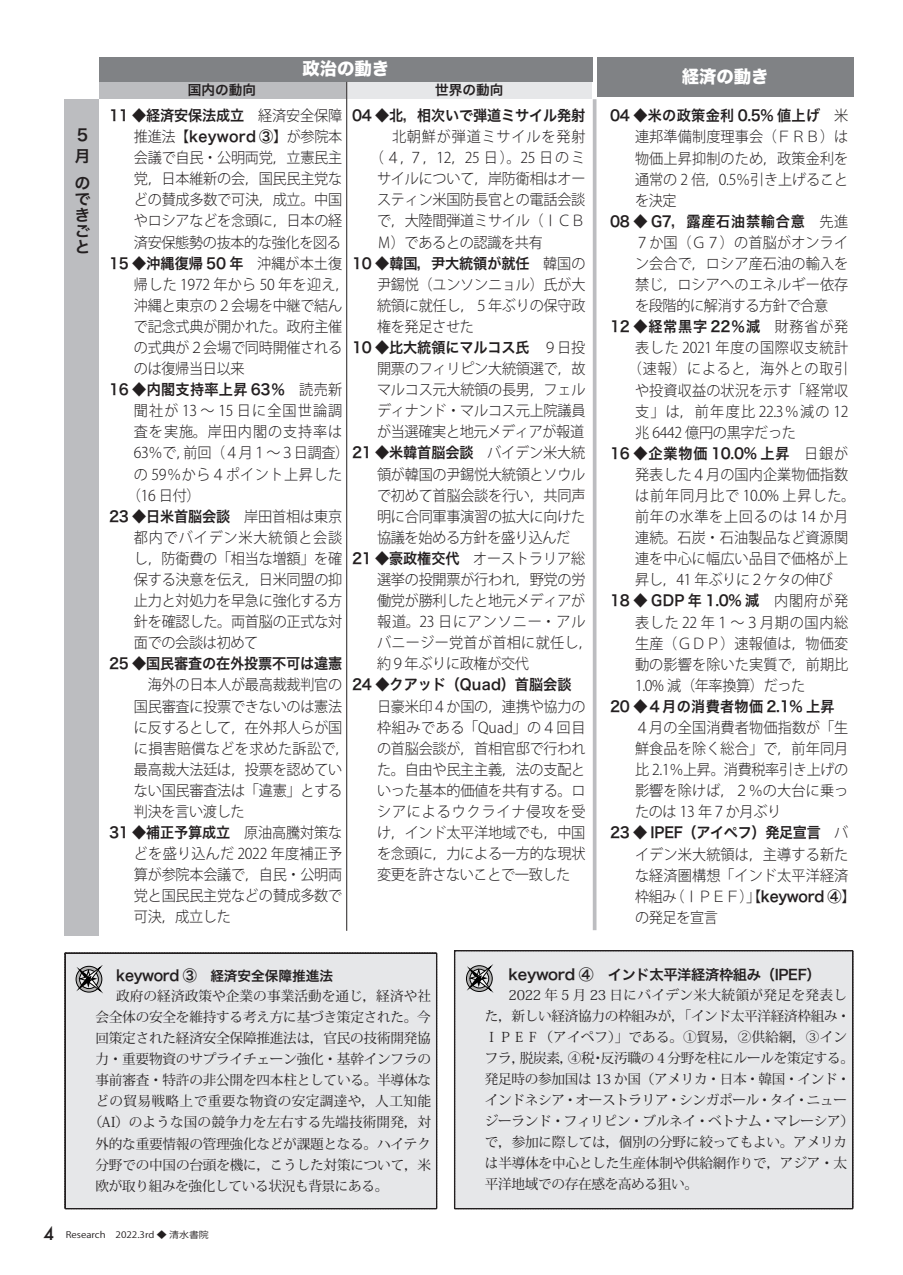
<style>
.page{position:relative;width:903px;height:1275px;background:#fff}
.page>*{position:absolute;margin:0;border:0;box-sizing:border-box;transform-origin:0 0}
.t1{font:17.32px "Hira Kaku Std W8";color:#fff}
.t2{font:16.1px/16.1px "Hira Kaku Pro W6";color:#231f20}
.t3{font:300 14.88px/21.2px "Koz Go Pro";letter-spacing:-.02em;color:#231f20;text-align:justify;scale:.95 1}
.t4{font:14.88px "Hira Kaku Pro N W6";letter-spacing:-.01em;color:#231f20;scale:.95 1}
.t5{font:300 14.88px/21.2px "Koz Go Pro";letter-spacing:.005em;color:#231f20;scale:.95 1}
.t6{font:300 14.88px/21.2px "Koz Go Pro";letter-spacing:.01em;color:#231f20;scale:.95 1}
.t7{font:14.88px "Hira Kaku Pro N W6";letter-spacing:.025em;color:#231f20;scale:.95 1}
.t8{font:14.88px "Hira Kaku Pro N W6";letter-spacing:.06em;color:#231f20;scale:.95 1}
.t9{font:14.88px "Hira Kaku Pro N W6";letter-spacing:.02em;color:#231f20;scale:.95 1}
.t10{font:14.88px "Hira Kaku Pro N W6";letter-spacing:.055em;color:#231f20;scale:.95 1}
.t11{font:300 14.88px "Koz Go Pro";letter-spacing:.085em;color:#231f20;scale:.95 1}
.t12{font:300 14.88px "Koz Go Pro";letter-spacing:.05em;color:#231f20;scale:.95 1}
.t13{font:300 14.88px "Koz Go Pro";letter-spacing:.075em;color:#231f20;scale:.95 1}
.t14{font:300 14.88px "Koz Go Pro";letter-spacing:.035em;color:#231f20;scale:.95 1}
.t15{font:300 14.88px "Koz Go Pro";letter-spacing:.045em;color:#231f20;scale:.95 1}
.t16{font:300 14.88px "Koz Go Pro";letter-spacing:.065em;color:#231f20;scale:.95 1}
.t17{font:300 14.88px "Koz Go Pro";letter-spacing:.055em;color:#231f20;scale:.95 1}
.t18{font:14.17px "Hira Kaku Pro W6";letter-spacing:-.025em;color:#231f20}
.t19{font:13.65px/21px "Koz Min Pro";letter-spacing:-.015em;color:#231f20}
.t20{font:13.65px "Koz Min Pro";letter-spacing:.01em;color:#231f20}
.t21{font:13.65px "Koz Min Pro";letter-spacing:.03em;color:#231f20}
.t22{font:13.65px "Koz Min Pro";letter-spacing:.005em;color:#231f20}
.t23{font:13.65px "Hira Kaku Pro W6";color:#231f20}
.t24{font:8.92px "Koz Go Pro";color:#231f20;scale:1.11 1}
.s1{font-family:"Koz Go Pro";font-weight:300}
.s2{font-family:"Hira Kaku Pro N W6";font-weight:400}
.s3{font-family:"Hira Kaku Pro W6";font-size:13.65px}
.s4{font-family:"Futura";font-weight:500;font-size:17.32px}
.s5{font-family:"Hira Kaku Pro N W6";font-size:14.88px}
</style>
<div class="page">
<div style="left:99px;top:82px;width:247px;height:17px;background:#bcbdc0"></div>
<div style="left:347px;top:82px;width:245px;height:17px;background:#e6e7e9"></div>
<div style="left:99px;top:57px;width:493px;height:25px;background:#808285"></div>
<div style="left:597px;top:57px;width:256px;height:40px;background:#808285"></div>
<hr style="left:593px;top:99px;width:3px;height:831px;background:#bcbdc0">
<hr style="left:346px;top:82px;width:1px;height:849px;background:#231f20">
<div style="left:64px;top:99px;width:35px;height:837px;background:#bcbdc0"></div>
<div style="left:64px;top:952px;width:373px;height:257px;background:#e6e7e9"></div>
<svg style="left:75px;top:966px;width:28px;height:28px"></svg>
<div style="left:454px;top:950px;width:399px;height:259px;background:#e6e7e9"></div>
<svg style="left:466px;top:964px;width:28px;height:29px"></svg>
<p class="t2" style="left:75px;top:123px;width:15px;line-height:21.2px">5月</p>
<p class="t2" style="left:75px;top:174px;width:17px;text-align:justify">のできごと</p>
<p class="t1" style="left:302px;top:59px;width:88px">政治の動き</p>
<p class="t1" style="left:682px;top:67px;width:88px">経済の動き</p>
<p class="t4" style="left:109px;top:102px;width:247px">11 ◆経済安保法成立　<span class="s1">経済安全保障</span></p>
<p class="t3" style="left:134px;top:126px;width:221px">推進法【<span class="s2">keyword ③</span>】が参院本会議で自民・公明両党，立憲民主党，日本維新の会，国民民主党などの賛成多数で可決，成立。中国やロシアなどを念頭に，日本の経済安保態勢の抜本的な強化を図る</p>
<p class="t4" style="left:109px;top:250px;width:247px">15 ◆沖縄復帰 50 年　<span class="s1">沖縄が本土復</span></p>
<p class="t3" style="left:134px;top:274px;width:228px;text-align:left">帰した 1972 年から 50 年を迎え，沖縄と東京の２会場を中継で結んで記念式典が開かれた。政府主催の式典が２会場で同時開催されるのは復帰当日以来</p>
<p class="t9" style="left:109px;top:376px;width:247px">16 ◆内閣支持率上昇 63％　<span class="s1">読売新</span></p>
<p class="t13" style="left:134px;top:401px;width:221px">聞社が 13 ～ 15 日に全国世論調</p>
<p class="t16" style="left:134px;top:422px;width:221px">査を実施。岸田内閣の支持率は</p>
<p class="t3" style="left:134px;top:442px;width:477px">63％で，前回（４月１～３日調査） <span class="s2">21 ◆米韓首脳会談　</span>バイデン米大統</p>
<p class="t14" style="left:134px;top:464px;width:221px">の 59％から４ポイント上昇した</p>
<p class="t3" style="left:127px;top:485px;width:79px">（16 日付）</p>
<p class="t4" style="left:109px;top:503px;width:247px">23 ◆日米首脳会談　<span class="s1">岸田首相は東京</span></p>
<p class="t3" style="left:134px;top:527px;width:221px">都内でバイデン米大統領と会談し，防衛費の「相当な増額」を確保する決意を伝え，日米同盟の抑止力と対処力を早急に強化する方針を確認した。両首脳の正式な対面での会談は初めて</p>
<p class="t4" style="left:109px;top:650px;width:247px">25 ◆国民審査の在外投票不可は違憲</p>
<p class="t3" style="left:134px;top:674px;width:228px;text-align:left;text-indent:14px">海外の日本人が最高裁裁判官の国民審査に投票できないのは憲法に反するとして，在外邦人らが国に損害賠償などを求めた訴訟で，最高裁大法廷は，投票を認めていない国民審査法は「違憲」とする判決を言い渡した</p>
<p class="t4" style="left:109px;top:819px;width:247px">31 ◆補正予算成立　<span class="s1">原油高騰対策な</span></p>
<p class="t3" style="left:134px;top:843px;width:221px">どを盛り込んだ 2022 年度補正予算が参院本会議で，自民・公明両党と国民民主党などの賛成多数で可決，成立した</p>
<p class="t23" style="left:188px;top:78px;width:70px">国内の動向</p>
<p class="t23" style="left:435px;top:78px;width:70px">世界の動向</p>
<p class="t4" style="left:352px;top:102px;width:247px">04 ◆北，相次いで弾道ミサイル発射</p>
<p class="t17" style="left:392px;top:127px;width:205px">北朝鮮が弾道ミサイルを発射</p>
<p class="t3" style="left:370px;top:147px;width:228px">（４，７，12，25 日）。25 日のミ</p>
<p class="t3" style="left:377px;top:168px;width:221px">サイルについて，岸防衛相はオー</p>
<p class="t3" style="left:377px;top:189px;width:221px">スティン米国防長官との電話会談</p>
<p class="t3" style="left:377px;top:211px;width:221px">で，大陸間弾道ミサイル（ＩＣＢ</p>
<p class="t3" style="left:377px;top:232px;width:176px">Ｍ）であるとの認識を共有</p>
<p class="t4" style="left:352px;top:250px;width:247px">10 ◆韓国，尹大統領が就任　<span class="s1">韓国の</span></p>
<p class="t3" style="left:377px;top:274px;width:221px">尹錫悦（ユンソンニョル）氏が大統領に就任し，５年ぶりの保守政権を発足させた</p>
<p class="t4" style="left:352px;top:334px;width:247px">10 ◆比大統領にマルコス氏　<span class="s1">９日投</span></p>
<p class="t3" style="left:377px;top:358px;width:221px">開票のフィリピン大統領選で，故マルコス元大統領の長男，フェルディナンド・マルコス元上院議員が当選確実と地元メディアが報道</p>
<p class="t3" style="left:377px;top:464px;width:221px">領が韓国の尹錫悦大統領とソウルで初めて首脳会談を行い，共同声明に合同軍事演習の拡大に向けた協議を始める方針を盛り込んだ</p>
<p class="t4" style="left:352px;top:545px;width:247px">21 ◆豪政権交代　<span class="s1">オーストラリア総</span></p>
<p class="t3" style="left:377px;top:569px;width:228px;text-align:left">選挙の投開票が行われ，野党の労働党が勝利したと地元メディアが報道。23 日にアンソニー・アルバニージー党首が首相に就任し，約９年ぶりに政権が交代</p>
<p class="t4" style="left:352px;top:671px;width:247px">24 ◆クアッド（Quad）首脳会談　</p>
<p class="t3" style="left:377px;top:696px;width:221px">日豪米印４か国の，連携や協力の枠組みである「Quad」の４回目の首脳会談が，首相官邸で行われた。自由や民主主義，法の支配といった基本的価値を共有する。ロシアによるウクライナ侵攻を受け，インド太平洋地域でも，中国を念頭に，力による一方的な現状変更を許さないことで一致した</p>
<p class="t7" style="left:610px;top:102px;width:252px">04 ◆米の政策金利 0.5% 値上げ　<span class="s1">米</span></p>
<p class="t3" style="left:635px;top:127px;width:226px">連邦準備制度理事会（ＦＲＢ）は物価上昇抑制のため，政策金利を通常の 2 倍，0.5％引き上げることを決定</p>
<p class="t10" style="left:610px;top:208px;width:252px">08 ◆ G7，露産石油禁輸合意　<span class="s1">先進</span></p>
<p class="t3" style="left:635px;top:232px;width:226px">７か国（Ｇ７）の首脳がオンライン会合で，ロシア産石油の輸入を禁じ，ロシアへのエネルギー依存を段階的に解消する方針で合意</p>
<p class="t4" style="left:610px;top:313px;width:252px">12 ◆経常黒字 22％減　<span class="s1">財務省が発</span></p>
<p class="t12" style="left:635px;top:338px;width:226px">表した 2021 年度の国際収支統計</p>
<p class="t15" style="left:628px;top:359px;width:233px">（速報）によると，海外との取引</p>
<p class="t6" style="left:635px;top:380px;width:226px">や投資収益の状況を示す「経常収</p>
<p class="t11" style="left:635px;top:401px;width:226px">支」は，前年度比 22.3％減の 12</p>
<p class="t3" style="left:635px;top:422px;width:171px">兆 6442 億円の黒字だった</p>
<p class="t8" style="left:610px;top:440px;width:252px">16 ◆企業物価 10.0% 上昇　<span class="s1">日銀が</span></p>
<p class="t5" style="left:635px;top:464px;width:233px">発表した４月の国内企業物価指数は前年同月比で 10.0% 上昇した。前年の水準を上回るのは 14 か月連続。石炭・石油製品など資源関連を中心に幅広い品目で価格が上昇し，41 年ぶりに２ケタの伸び</p>
<p class="t4" style="left:610px;top:587px;width:252px">18 ◆ GDP 年 1.0% 減　<span class="s1">内閣府が発</span></p>
<p class="t3" style="left:635px;top:612px;width:226px">表した 22 年１～３月期の国内総生産（ＧＤＰ）速報値は，物価変動の影響を除いた実質で，前期比1.0% 減（年率換算）だった</p>
<p class="t7" style="left:610px;top:693px;width:252px">20 ◆４月の消費者物価 2.1% 上昇　</p>
<p class="t3" style="left:635px;top:717px;width:226px">４月の全国消費者物価指数が「生鮮食品を除く総合」で，前年同月比 2.1％上昇。消費税率引き上げの影響を除けば，２％の大台に乗ったのは 13 年７か月ぶり</p>
<p class="t4" style="left:610px;top:819px;width:252px">23 ◆ IPEF（アイペフ）発足宣言　<span class="s1">バ</span></p>
<p class="t6" style="left:635px;top:844px;width:233px">イデン米大統領は，主導する新たな経済圏構想「インド太平洋経済枠組み（ＩＰＥＦ）」【<span class="s2">keyword ④</span>】の発足を宣言</p>
<p class="t4" style="left:116px;top:962px;width:230px">keyword ③　<span class="s3">経済安全保障推進法</span></p>
<p class="t22" style="left:116px;top:986px;width:316px">政府の経済政策や企業の事業活動を通じ，経済や社</p>
<p class="t19" style="left:95px;top:1006px;width:337px">会全体の安全を維持する考え方に基づき策定された。今</p>
<p class="t19" style="left:95px;top:1027px;width:337px">回策定された経済安全保障推進法は，官民の技術開発協</p>
<p class="t19" style="left:95px;top:1048px;width:337px">力・重要物資のサプライチェーン強化・基幹インフラの</p>
<p class="t19" style="left:95px;top:1069px;width:337px">事前審査・特許の非公開を四本柱としている。半導体な</p>
<p class="t21" style="left:95px;top:1092px;width:337px">どの貿易戦略上で重要な物資の安定調達や，人工知能</p>
<p class="t20" style="left:89px;top:1113px;width:344px">（AI）のような国の競争力を左右する先端技術開発，対</p>
<p class="t19" style="left:95px;top:1132px;width:337px">外的な重要情報の管理強化などが課題となる。ハイテク</p>
<p class="t19" style="left:95px;top:1154px;width:337px">分野での中国の台頭を機に，こうした対策について，米</p>
<p class="t19" style="left:95px;top:1175px;width:294px">欧が取り組みを強化している状況も背景にある。</p>
<p class="t24" style="left:44px;top:1229px;width:150px"><span class="s4">4</span> Research　2022.3rd ◆ 清水書院</p>
<p class="t18" style="left:509px;top:962px;width:320px"><span class="s5">keyword ④　</span>インド太平洋経済枠組み（IPEF）　</p>
<p class="t19" style="left:485px;top:984px;width:370px;text-indent:24px">2022 年 5 月 23 日にバイデン米大統領が発足を発表した，新しい経済協力の枠組みが，「インド太平洋経済枠組み・<br>ＩＰＥＦ（アイペフ）」である。①貿易，②供給網，③インフラ，脱炭素，④税・反汚職の４分野を柱にルールを策定する。発足時の参加国は 13 か国（アメリカ・日本・韓国・インド・インドネシア・オーストラリア・シンガポール・タイ・ニュージーランド・フィリピン・ブルネイ・ベトナム・マレーシア）で，参加に際しては，個別の分野に絞ってもよい。アメリカは半導体を中心とした生産体制や供給網作りで，アジア・太平洋地域での存在感を高める狙い。</p>
</div>
